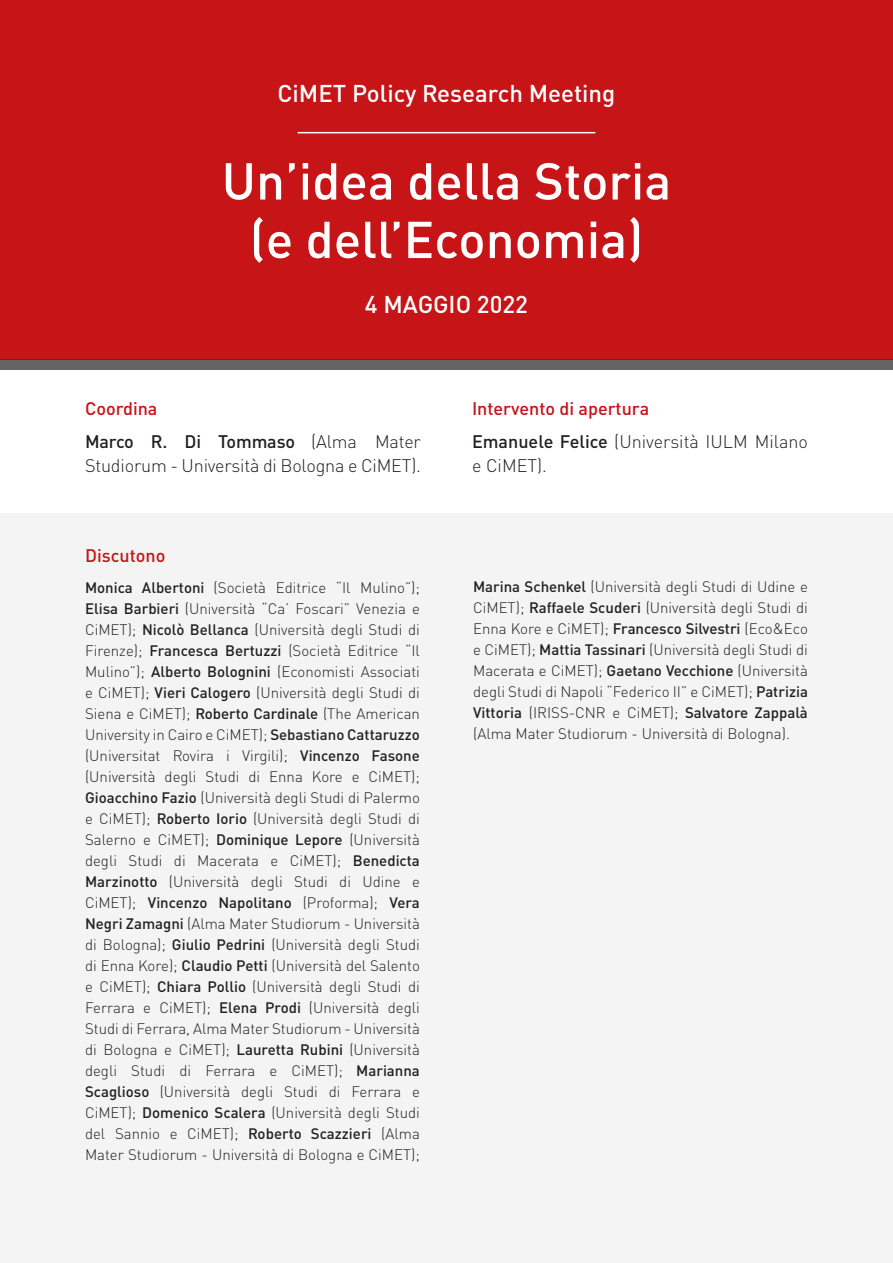
<style>
.page{position:relative;width:893px;height:1263px;background:#fff}
.page>*{position:absolute;margin:0;border:0;box-sizing:border-box;transform-origin:0 0}
.t1{font:500 51px/58.5px "DIN Pro";color:#fff;text-align:center}
.t2{font:500 24px "DIN Pro";color:#fff}
.t3{font:300 18px/24px "DIN Pro";letter-spacing:-.01em;color:#231f20}
._1col{font:500 18px "DIN Pro";color:#c61417}
.Body_Text{font:300 15px/21px "DIN Pro";color:#231f20;text-align:justify}
.s1{font-weight:500}
</style>
<div class="page">
<div style="left:0;top:0;width:893px;height:359px;background:#c61417"></div>
<div style="left:0;top:513px;width:893px;height:750px;background:#f4f4f4"></div>
<div style="left:0;top:359px;width:893px;height:11px;background:#656263"></div>
<hr style="left:298px;top:132px;width:297px;height:1px;background:#fff">
<p class="t2" style="left:277px;top:74px;width:339px">CiMET Policy Research Meeting</p>
<p class="t1" style="left:222px;top:146px;width:451px">Un’idea della Storia (e dell’Economia)</p>
<p class="t2" style="left:365px;top:285px;width:165px">4 MAGGIO 2022</p>
<p class="_1col" style="left:85px;top:394px;width:74px">Coordina</p>
<p class="t3" style="left:85px;top:428px;width:337px"><span class="s1">Marco R. Di Tommaso</span> (Alma Mater<br>Studiorum - Università di Bologna e CiMET).</p>
<p class="_1col" style="left:472px;top:394px;width:179px">Intervento di apertura</p>
<p class="t3" style="left:472px;top:428px;width:337px"><span class="s1">Emanuele Felice</span> (Università IULM Milano e CiMET).</p>
<p class="_1col" style="left:85px;top:541px;width:82px">Discutono</p>
<p class="Body_Text" style="left:85px;top:576px;width:336px"><span class="s1">Monica Albertoni</span> (Società Editrice “Il Mulino”); <span class="s1">Elisa Barbieri</span> (Università “Ca’ Foscari” Venezia e CiMET); <span class="s1">Nicolò Bellanca</span> (Università degli Studi di Firenze); <span class="s1">Francesca Bertuzzi</span> (Società Editrice “Il Mulino”); <span class="s1">Alberto Bolognini</span> (Economisti Associati e CiMET); <span class="s1">Vieri Calogero</span> (Università degli Studi di Siena e CiMET); <span class="s1">Roberto Cardinale</span> (The American University in Cairo e CiMET); <span class="s1">Sebastiano Cattaruzzo </span>(Universitat Rovira i Virgili); <span class="s1">Vincenzo Fasone </span>(Università degli Studi di Enna Kore e CiMET); <span class="s1">Gioacchino Fazio</span> (Università degli Studi di Palermo e CiMET); <span class="s1">Roberto Iorio</span> (Università degli Studi di Salerno e CiMET); <span class="s1">Dominique Lepore</span> (Università degli Studi di Macerata e CiMET); <span class="s1">Benedicta Marzinotto</span> (Università degli Studi di Udine e CiMET); <span class="s1">Vincenzo Napolitano</span> (Proforma); <span class="s1">Vera Negri Zamagni</span> (Alma Mater Studiorum - Università di Bologna); <span class="s1">Giulio Pedrini</span> (Università degli Studi di Enna Kore); <span class="s1">Claudio Petti</span> (Università del Salento e CiMET); <span class="s1">Chiara Pollio</span> (Università degli Studi di Ferrara e CiMET); <span class="s1">Elena Prodi</span> (Università degli Studi di Ferrara, Alma Mater Studiorum - Università di Bologna e CiMET); <span class="s1">Lauretta Rubini</span> (Università degli Studi di Ferrara e CiMET); <span class="s1">Marianna Scaglioso</span> (Università degli Studi di Ferrara e CiMET); <span class="s1">Domenico Scalera</span> (Università degli Studi del Sannio e CiMET); <span class="s1">Roberto Scazzieri</span> (Alma Mater Studiorum - Università di Bologna e CiMET);</p>
<p class="Body_Text" style="left:473px;top:574px;width:336px"><span class="s1">Marina Schenkel</span> (Università degli Studi di Udine e CiMET); <span class="s1">Raffaele Scuderi</span> (Università degli Studi di Enna Kore e CiMET); <span class="s1">Francesco Silvestri</span> (Eco&amp;Eco e CiMET); <span class="s1">Mattia Tassinari</span> (Università degli Studi di Macerata e CiMET); <span class="s1">Gaetano Vecchione</span> (Università degli Studi di Napoli “Federico II” e CiMET); <span class="s1">Patrizia Vittoria</span> (IRISS-CNR e CiMET); <span class="s1">Salvatore Zappalà </span>(Alma Mater Studiorum - Università di Bologna).</p>
</div>
